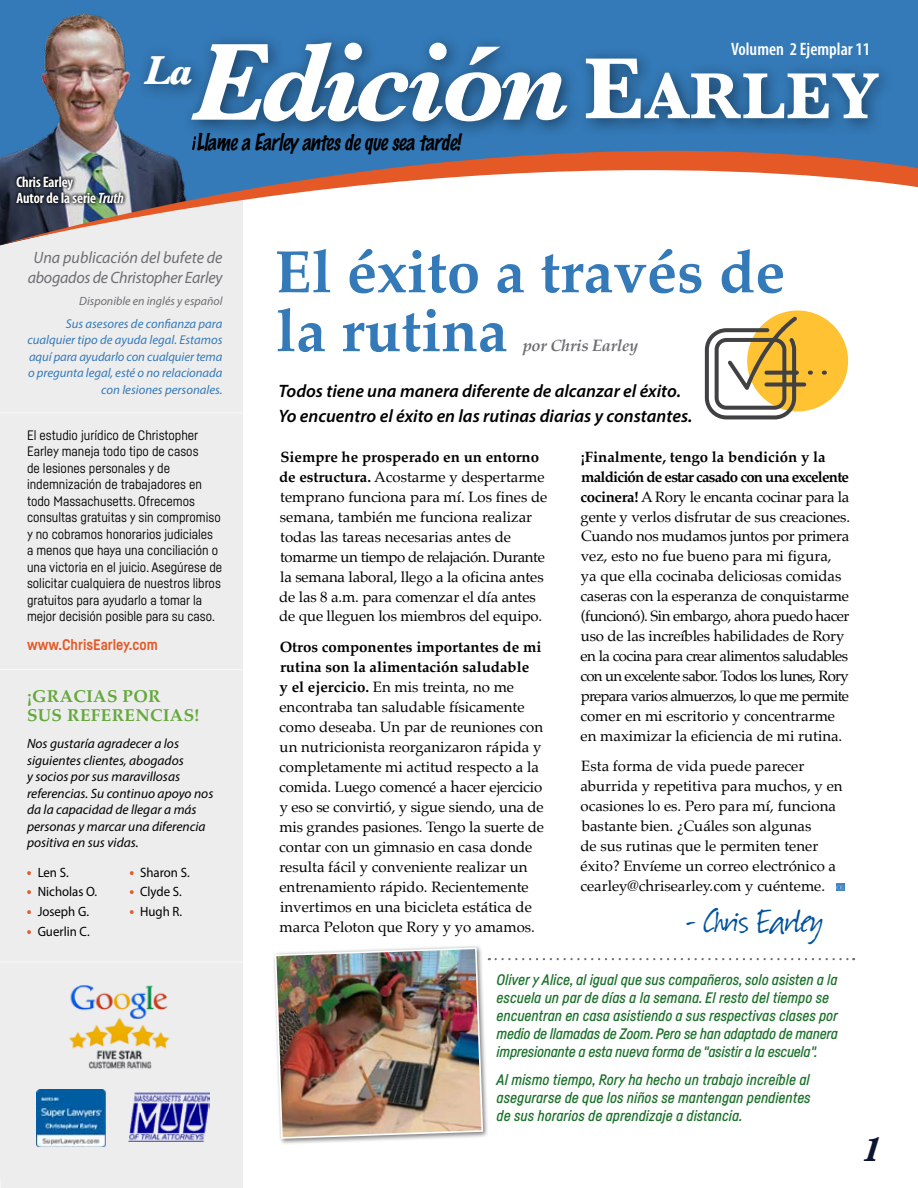
<style>
.page{position:relative;width:918px;height:1188px;background:#fff}
.page>*{position:absolute;margin:0;border:0;box-sizing:border-box;transform-origin:0 0}
.t1{font:italic 700 114px "Baskerville";letter-spacing:-.045em;color:#fff}
.t2{font:700 60px/58.9px "Palatino";color:#347ab8}
.t3{font:italic 700 42px "Baskerville";color:#fff}
.t4{font:39px "Suomi Hand Script";color:#00529c}
.t5{font:italic 700 35.25px "Baskerville";color:#0b1432}
.t6{font:italic 100 21px "Marker Felt";letter-spacing:-.02em;color:#000;scale:.94 1}
.t7{font:italic 600 18px/24.5px "Myriad Pro";color:#000}
.t8{font:600 condensed 18px "Myriad Pro";color:#fff}
.t9{font:700 17.25px/19.5px "Palatino";letter-spacing:.02em;color:#64a83a}
.t10{font:italic 16.5px/19.8px "Myriad Pro";letter-spacing:-.015em;color:#6d6e71;text-align:center}
.t11{font:italic 700 16.5px "Palatino";letter-spacing:-.02em;color:#6d6e71}
.t12{font:15px/20px "Palatino";color:#000}
.t13{font:italic 500 15px/18px "Fabrikat";letter-spacing:-.005em;color:#1b712a}
.t14{font:600 condensed 15px/16.5px "Myriad Pro";color:#fff}
.t15{font:700 15px "Fabrikat";color:#e45926}
.t16{font:13.5px/16.5px "Fabrikat";color:#000}
.t17{font:italic 13.5px/16.5px "Myriad Pro";color:#000}
.t18{font:13.5px "Myriad Pro";color:#000;scale:.95 1}
.t19{font:italic 12.75px/16.5px "Myriad Pro";color:#347ab8;text-align:right}
.t20{font:italic 12px "Myriad Pro";color:#6d6e71}
.s1{font-style:normal;font-size:90px}
.s2{font-style:normal;font-size:67.5px}
.s3{font-style:italic}
.s4{font-weight:700;font-size:15px;color:#e45926}
.s5{font-weight:700}
</style>
<div class="page">
<div style="left:0;top:245px;width:243px;height:943px;background:#ededee"></div>
<div style="left:0;top:0;width:918px;height:93px;background:#347ab8"></div>
<hr style="left:0;top:412px;width:246px;height:1px;background:#fff">
<hr style="left:0;top:961px;width:245px;height:2px;background:#fff">
<hr style="left:0;top:669px;width:245px;height:1px;background:#fff">
<img style="left:0;top:13px;width:203px;height:80px">
<svg style="left:0;top:93px;width:918px;height:152px"></svg>
<img style="left:39px;top:961px;width:163px;height:131px">
<img style="left:128px;top:1093px;width:81px;height:48px">
<img style="left:36px;top:1089px;width:70px;height:58px">
<svg style="left:496px;top:958px;width:358px;height:2px"></svg>
<svg style="left:836px;top:884px;width:8px;height:7px"></svg>
<div style="left:272px;top:945px;width:217px;height:200px;background:#000;opacity:.5"></div>
<img style="left:274px;top:947px;width:216px;height:193px">
<div style="left:747px;top:310px;width:101px;height:101px;background:#fec232;border-radius:50%"></div>
<svg style="left:764px;top:383px;width:42px;height:4px"></svg>
<svg style="left:822px;top:371px;width:5px;height:4px"></svg>
<svg style="left:808px;top:371px;width:5px;height:4px"></svg>
<svg style="left:705px;top:316px;width:94px;height:103px"></svg>
<svg style="left:764px;top:371px;width:34px;height:4px"></svg>
<svg style="left:192px;top:140px;width:4px;height:10px"></svg>
<div style="left:134px;top:31px;width:762px;height:109px;background:#000;opacity:.5"></div>
<img style="left:13px;top:173px;width:114px;height:33px">
<p class="t8" style="left:731px;top:39px;width:141px">Volumen 2 Ejemplar 11</p>
<h1 class="t1" style="left:191px;top:4px;width:689px">Edición <span class="s1">E</span><span class="s2">ARLEY</span></h1>
<h3 class="t3" style="left:144px;top:41px;width:50px">La</h3>
<p class="t14" style="left:17px;top:174px;width:109px">Chris Earley<br>Autor de la serie <span class="s3">Truth</span></p>
<h3 class="t6" style="left:196px;top:132px;width:287px">Llame a Earley antesde que sea tarde!</h3>
<p class="t10" style="left:28px;top:247px;width:196px">Una publicación del bufete de abogados de Christopher Earley</p>
<p class="t20" style="left:79px;top:294px;width:145px">Disponible en inglés y español</p>
<p class="t19" style="left:27px;top:315px;width:197px">Sus asesores de confianza para cualquier tipo de ayuda legal. Estamos aquí para ayudarlo con cualquier tema o pregunta legal, esté o no relacionada con lesiones personales.</p>
<p class="t16" style="left:27px;top:426px;width:197px">El estudio jurídico de Christopher Earley maneja todo tipo de casos<br>de lesiones personales y de indemnización de trabajadores en todo Massachusetts. Ofrecemos consultas gratuitas y sin compromiso y no cobramos honorarios judiciales a menos que haya una conciliación o una victoria en el juicio. Asegúrese de solicitar cualquiera de nuestros libros gratuitos para ayudarlo a tomar la mejor decisión posible para su caso.</p>
<p class="t15" style="left:27px;top:636px;width:132px">www.ChrisEarley.com</p>
<p class="t9" style="left:27px;top:685px;width:174px">¡GRACIAS POR<br>SUS REFERENCIAS!</p>
<p class="t17" style="left:27px;top:735px;width:188px">Nos gustaría agradecer a los siguientes clientes, abogados<br>y socios por sus maravillosas referencias. Su continuo apoyo nos da la capacidad de llegar a más personas y marcar una diferencia positiva en sus vidas.</p>
<p class="t18" style="left:27px;top:864px;width:46px"><span class="s4">•</span> Len S.</p>
<p class="t18" style="left:27px;top:883px;width:76px"><span class="s4">•</span> Nicholas O.</p>
<p class="t18" style="left:27px;top:903px;width:67px"><span class="s4">•</span> Joseph G.</p>
<p class="t18" style="left:27px;top:923px;width:68px"><span class="s4">•</span> Guerlin C.</p>
<p class="t18" style="left:129px;top:864px;width:65px"><span class="s4">•</span> Sharon S.</p>
<p class="t18" style="left:129px;top:883px;width:57px"><span class="s4">•</span> Clyde S.</p>
<p class="t18" style="left:129px;top:903px;width:57px"><span class="s4">•</span> Hugh R.</p>
<h2 class="t2" style="left:275px;top:241px;width:511px">El éxito a través de la rutina</h2>
<p class="t11" style="left:523px;top:332px;width:117px">por Chris Earley</p>
<p class="t7" style="left:278px;top:379px;width:415px">Todos tiene una manera diferente de alcanzar el éxito.<br>Yo encuentro el éxito en las rutinas diarias y constantes.</p>
<p class="t12" style="left:279px;top:447px;width:270px"><span class="s5">Siempre he prosperado en un entorno de estructura.</span> Acostarme y despertarme temprano funciona para mí. Los fines de semana, también me funciona realizar todas las tareas necesarias antes de tomarme un tiempo de relajación. Durante la semana laboral, llego a la oficina antes de las 8 a.m. para comenzar el día antes de que lleguen los miembros del equipo.</p>
<p class="t12" style="left:279px;top:637px;width:266px"><span class="s5">Otros componentes importantes de mi rutina son la alimentación saludable<br>y el ejercicio.</span> En mis treinta, no me encontraba tan saludable físicamente como deseaba. Un par de reuniones con un nutricionista reorganizaron rápida y completamente mi actitud respecto a la comida. Luego comencé a hacer ejercicio y eso se convirtió, y sigue siendo, una de mis grandes pasiones. Tengo la suerte de contar con un gimnasio en casa donde resulta fácil y conveniente realizar un entrenamiento rápido. Recientemente invertimos en una bicicleta estática de marca Peloton que Rory y yo amamos.</p>
<p class="t12" style="left:580px;top:447px;width:271px"><span class="s5">¡Finalmente, tengo la bendición y la maldición de estar casado con una excelente cocinera!</span> A Rory le encanta cocinar para la gente y verlos disfrutar de sus creaciones.<br>Cuando nos mudamos juntos por primera vez, esto no fue bueno para mi figura, ya que ella cocinaba deliciosas comidas caseras con la esperanza de conquistarme (funcionó). Sin embargo, ahora puedo hacer uso de las increíbles habilidades de Rory en la cocina para crear alimentos saludables con un excelente sabor. Todos los lunes, Rory prepara varios almuerzos, lo que me permite comer en mi escritorio y concentrarme en maximizar la eficiencia de mi rutina.</p>
<p class="t12" style="left:580px;top:756px;width:264px">Esta forma de vida puede parecer aburrida y repetitiva para muchos, y en ocasiones lo es. Pero para mí, funciona bastante bien. ¿Cuáles son algunas<br>de sus rutinas que le permiten tener éxito? Envíeme un correo electrónico a cearley@chrisearley.com y cuénteme.</p>
<h3 class="t4" style="left:684px;top:902px;width:140px">- Chris Earley</h3>
<p class="t13" style="left:497px;top:970px;width:343px">Oliver y Alice, al igual que sus compañeros, solo asisten a la escuela un par de días a la semana. El resto del tiempo se encuentran en casa asistiendo a sus respectivas clases por medio de llamadas de Zoom. Pero se han adaptado de manera impresionante a esta nueva forma de "asistir a la escuela".</p>
<p class="t13" style="left:497px;top:1071px;width:316px;text-align:justify">Al mismo tiempo, Rory ha hecho un trabajo increíble al asegurarse de que los niños se mantengan pendientes de sus horarios de aprendizaje a distancia.</p>
<h3 class="t5" style="left:862px;top:1125px;width:20px">1</h3>
</div>
